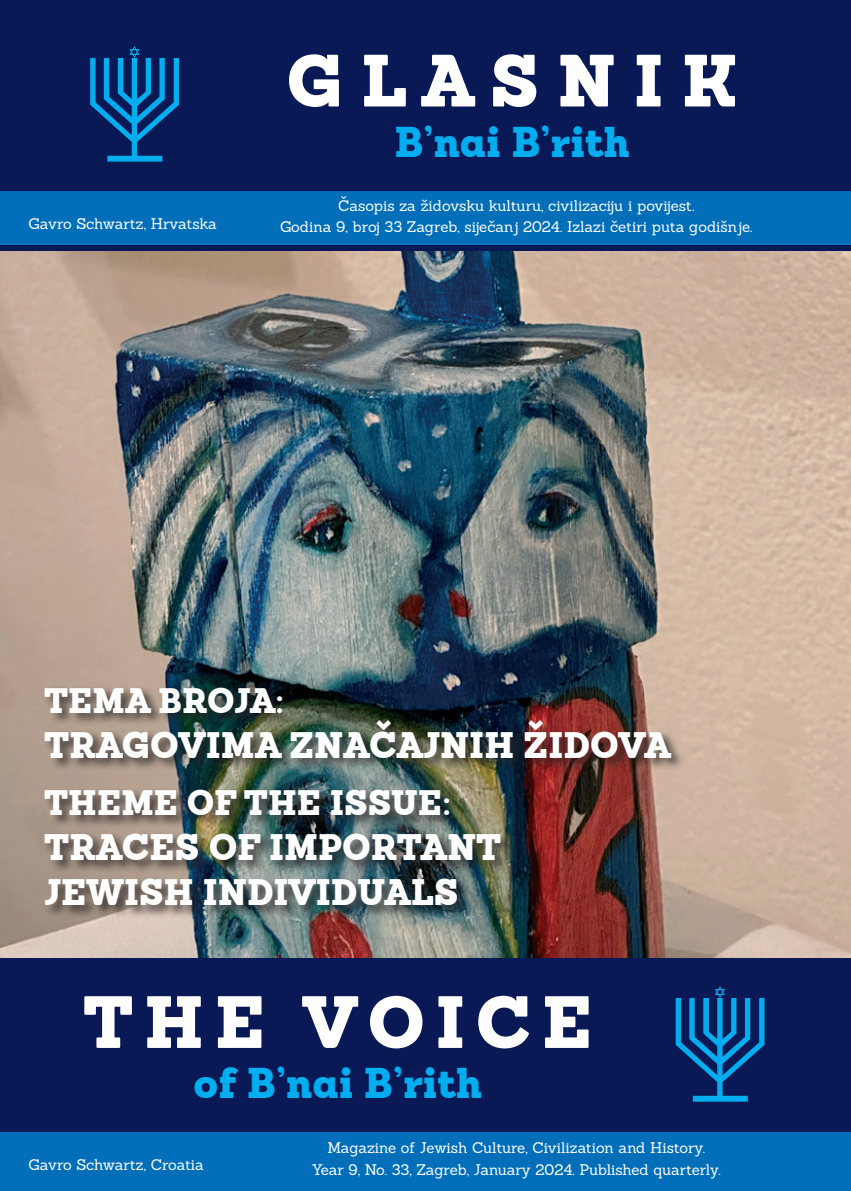
<style>
.page{position:relative;width:851px;height:1191px;background:#fff}
.page>*{position:absolute;margin:0;border:0;box-sizing:border-box;transform-origin:0 0}
.t1{font:900 72px "Sanchez W03";letter-spacing:.145em;color:#fff}
.t2{font:900 42px "Sanchez W03";color:#00aeef}
.t3{font:900 36px/45px "Sanchez W03";color:#fff}
.t4{font:900 34.5px "Sanchez W03";color:#fff}
.t5{font:15px/21px "Sanchez";color:#fff;text-align:center}
</style>
<div class="page">
<img style="left:0;top:251px;width:850px;height:707px">
<div style="left:0;top:0;width:850px;height:251px;background:#091956"></div>
<div style="left:0;top:958px;width:850px;height:233px;background:#091956"></div>
<div style="left:0;top:191px;width:850px;height:53px;background:#006eb9"></div>
<div style="left:0;top:1132px;width:850px;height:59px;background:#006eb9"></div>
<svg style="left:90px;top:46px;width:89px;height:116px"></svg>
<div style="left:43px;top:686px;width:642px;height:233px;background:#231f20;opacity:.75"></div>
<svg style="left:675px;top:986px;width:89px;height:115px"></svg>
<p class="t5" style="left:28px;top:213px;width:190px">Gavro Schwartz, Hrvatska</p>
<h1 class="t1" style="left:286px;top:29px;width:452px">G L A S N I K</h1>
<h2 class="t2" style="left:394px;top:112px;width:237px">B’nai B’rith</h2>
<p class="t5" style="left:280px;top:195px;width:474px">Časopis za židovsku kulturu, civilizaciju i povijest.<br>Godina 9, broj 33 Zagreb, siječanj 2024. Izlazi četiri puta godišnje.</p>
<h3 class="t4" style="left:44px;top:675px;width:241px">TEMA BROJA:</h3>
<h3 class="t3" style="left:44px;top:722px;width:627px">TRAGOVIMA ZNAČAJNIH ŽIDOVA</h3>
<h3 class="t4" style="left:44px;top:777px;width:408px">THEME OF THE ISSUE:</h3>
<h3 class="t3" style="left:44px;top:824px;width:458px">TRACES OF IMPORTANT<br>JEWISH INDIVIDUALS</h3>
<h1 class="t1" style="left:83px;top:970px;width:511px">THE VOICE</h1>
<h2 class="t2" style="left:193px;top:1053px;width:290px">of B’nai B’rith</h2>
<p class="t5" style="left:28px;top:1154px;width:177px">Gavro Schwartz, Croatia</p>
<p class="t5" style="left:311px;top:1135px;width:410px;line-height:22.5px">Magazine of Jewish Culture, Civilization and History.<br>Year 9, No. 33, Zagreb, January 2024. Published quarterly.</p>
</div>
